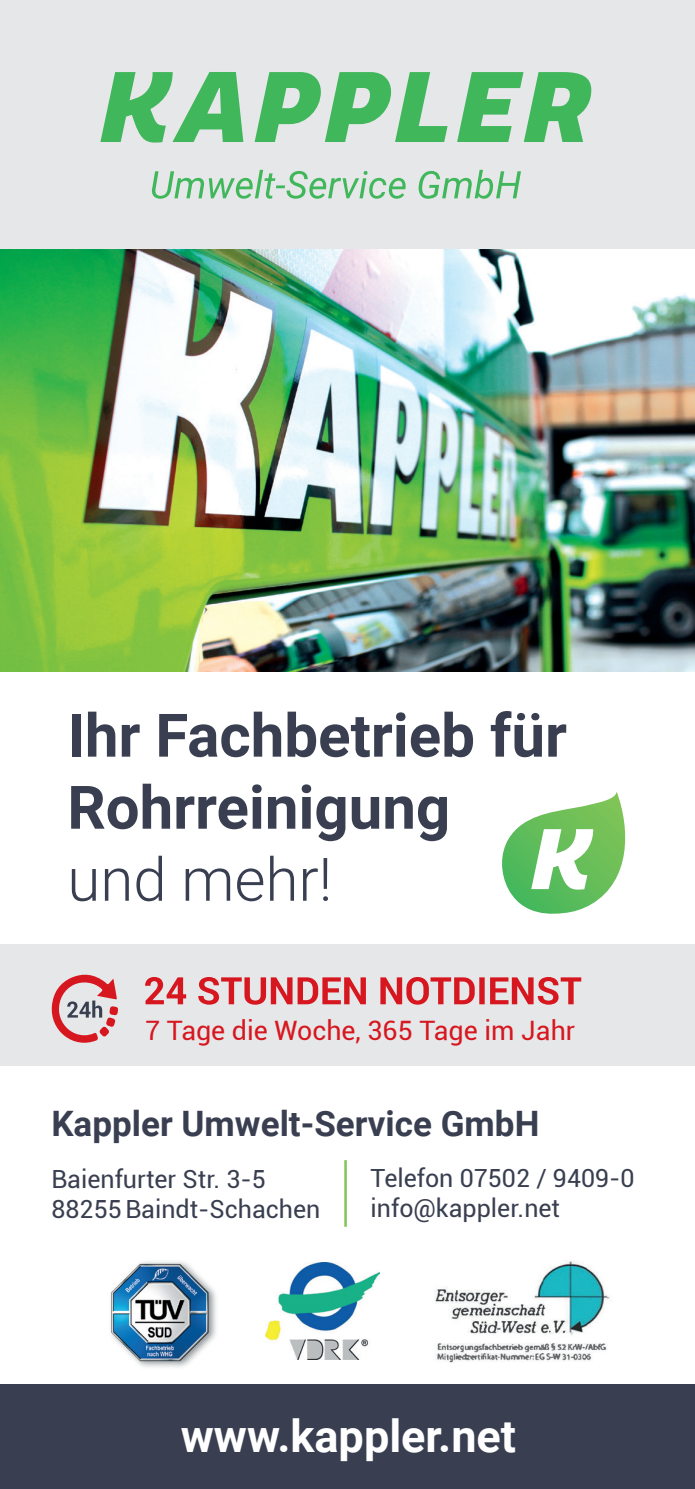
<style>
.page{position:relative;width:695px;height:1489px;background:#fff}
.page>*{position:absolute;margin:0;border:0;box-sizing:border-box;transform-origin:0 0}
.t1{font:700 60px "Roboto";color:#393f50}
.t2{font:300 60px "Roboto";color:#393f50}
.t3{font:700 45px "Roboto";color:#fff}
.t4{font:700 35px "Roboto";color:#393f50}
.t5{font:26.75px "Roboto";color:#d7171f}
.t6{font:25px "Roboto";color:#393f50}
</style>
<div class="page">
<div style="left:0;top:0;width:694px;height:301px;background:#e6e7e9"></div>
<svg style="left:100px;top:72px;width:143px;height:70px"></svg>
<svg style="left:254px;top:72px;width:193px;height:70px"></svg>
<svg style="left:457px;top:72px;width:134px;height:70px"></svg>
<svg style="left:152px;top:170px;width:253px;height:29px"></svg>
<svg style="left:418px;top:170px;width:103px;height:29px"></svg>
<img style="left:0;top:249px;width:694px;height:422px">
<div style="left:0;top:944px;width:694px;height:122px;background:#e6e7e9"></div>
<svg style="left:145px;top:977px;width:436px;height:27px"></svg>
<svg style="left:51px;top:974px;width:67px;height:69px"></svg>
<div style="left:0;top:1384px;width:694px;height:104px;background:#393f50"></div>
<hr style="left:344px;top:1160px;width:3px;height:66px;background:#83c555">
<img style="left:435px;top:1261px;width:175px;height:102px">
<img style="left:110px;top:1261px;width:107px;height:107px">
<img style="left:265px;top:1262px;width:115px;height:97px">
<svg style="left:502px;top:792px;width:124px;height:122px"></svg>
<p class="t1" style="left:67px;top:693px;width:501px">Ihr Fachbetrieb für</p>
<p class="t1" style="left:67px;top:765px;width:384px">Rohrreinigung</p>
<p class="t2" style="left:67px;top:837px;width:266px">und mehr!</p>
<p class="t5" style="left:145px;top:1011px;width:431px">7 Tage die Woche, 365 Tage im Jahr</p>
<p class="t4" style="left:51px;top:1098px;width:489px">Kappler Umwelt-Service GmbH</p>
<p class="t6" style="left:51px;top:1161px;width:216px">Baienfurter Str. 3-5</p>
<p class="t6" style="left:51px;top:1191px;width:270px">88255 Baindt-Schachen</p>
<p class="t6" style="left:370px;top:1160px;width:265px">Telefon 07502 / 9409-0</p>
<p class="t6" style="left:370px;top:1190px;width:191px">info@kappler.net</p>
<p class="t3" style="left:181px;top:1404px;width:337px">www.kappler.net</p>
</div>
